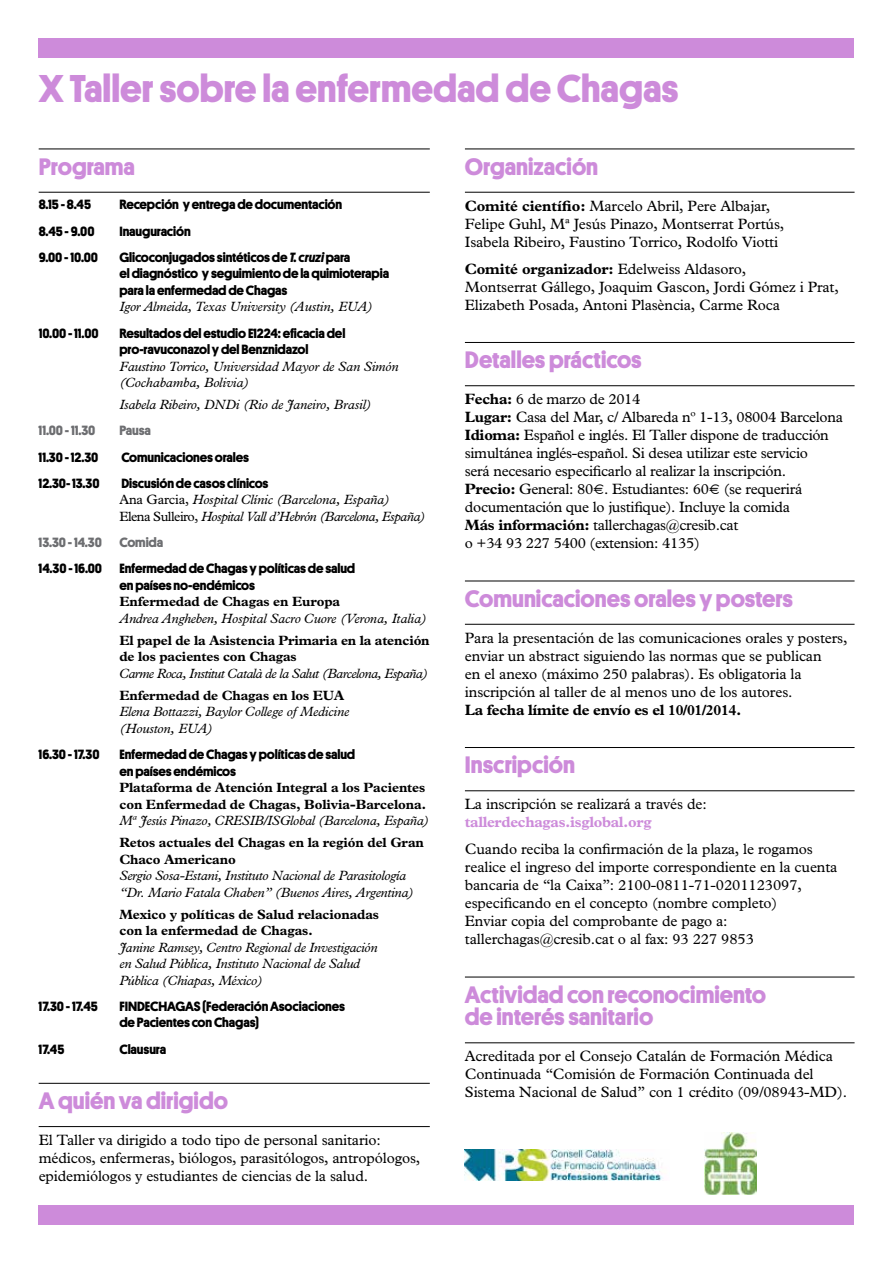
<style>
.page{position:relative;width:893px;height:1263px;background:#fff}
.page>*{position:absolute;margin:0;border:0;box-sizing:border-box;transform-origin:0 0}
.t1{font:700 39px "Platform";color:#cd8bda}
.t2{font:700 24px/22.5px "Platform";color:#cd8bda}
.t3{font:15px/18px "M Plantin";letter-spacing:-.01em;color:#000}
.t4{font:700 15px "M Plantin";letter-spacing:-.02em;color:#000}
.t5{font:700 15px "M Plantin";letter-spacing:-.02em;color:#cd8bda}
.t6{font:700 13.5px/16.5px "Platform";letter-spacing:-.01em;color:#000}
.t7{font:italic 13.5px/16.5px "M Plantin";letter-spacing:-.02em;color:#000}
.t8{font:700 13.5px/16.5px "M Plantin";letter-spacing:-.01em;color:#000}
.t9{font:italic 13.5px/16.5px "M Plantin";letter-spacing:-.04em;color:#000}
.t10{font:700 13.5px "Platform";letter-spacing:-.01em;color:#6d6e71}
.s1{font-style:italic}
.s2{font-style:normal}
.s3{font-weight:700}
.s4{font-family:"Times"}
</style>
<div class="page">
<div style="left:39px;top:38px;width:815px;height:20px;background:#cd8bda"></div>
<div style="left:38px;top:1205px;width:816px;height:20px;background:#cd8bda"></div>
<hr style="left:39px;top:149px;width:391px;height:1px;background:#000">
<hr style="left:39px;top:192px;width:391px;height:1px;background:#000">
<hr style="left:39px;top:1083px;width:391px;height:1px;background:#000">
<hr style="left:39px;top:1126px;width:391px;height:1px;background:#000">
<hr style="left:465px;top:149px;width:390px;height:1px;background:#000">
<hr style="left:465px;top:192px;width:390px;height:1px;background:#000">
<hr style="left:465px;top:342px;width:390px;height:1px;background:#000">
<hr style="left:465px;top:385px;width:390px;height:1px;background:#000">
<hr style="left:465px;top:581px;width:390px;height:1px;background:#000">
<hr style="left:465px;top:624px;width:390px;height:1px;background:#000">
<hr style="left:465px;top:747px;width:390px;height:1px;background:#000">
<hr style="left:465px;top:790px;width:390px;height:1px;background:#000">
<hr style="left:465px;top:977px;width:390px;height:1px;background:#000">
<hr style="left:465px;top:1042px;width:390px;height:1px;background:#000">
<img style="left:465px;top:1149px;width:198px;height:31px">
<img style="left:704px;top:1132px;width:52px;height:62px">
<h1 class="t1" style="left:39px;top:60px;width:641px">X Taller sobre la enfermedad de Chagas</h1>
<h2 class="t2" style="left:39px;top:154px;width:98px">Programa</h2>
<p class="t6" style="left:39px;top:196px;width:54px">8.15 - 8.45</p>
<p class="t6" style="left:119px;top:196px;width:224px">Recepción y entrega de documentación</p>
<p class="t6" style="left:39px;top:222px;width:57px">8.45 - 9.00</p>
<p class="t6" style="left:119px;top:222px;width:73px">Inauguración</p>
<p class="t6" style="left:39px;top:248px;width:61px">9.00 - 10.00</p>
<p class="t6" style="left:119px;top:248px;width:271px">Glicoconjugados sintéticos de <span class="s1">T. cruzi</span> para<br>el diagnóstico y seguimiento de la quimioterapia para la enfermedad de Chagas</p>
<p class="t7" style="left:119px;top:299px;width:255px">Igor Almeida, Texas University (Austin, EUA)</p>
<p class="t6" style="left:39px;top:324px;width:62px">10.00 - 11.00</p>
<p class="t6" style="left:119px;top:324px;width:227px">Resultados del estudio E1224: eficacia del pro-ravuconazol y del Benznidazol</p>
<p class="t7" style="left:119px;top:358px;width:281px">Faustino Torrico, Universidad Mayor de San Simón (Cochabamba, Bolivia)</p>
<p class="t7" style="left:119px;top:396px;width:254px">Isabela Ribeiro, DNDi (Rio de Janeiro, Brasil)</p>
<p class="t10" style="left:39px;top:421px;width:58px">11.00 - 11.30</p>
<p class="t10" style="left:119px;top:421px;width:33px">Pausa</p>
<p class="t6" style="left:39px;top:448px;width:61px">11.30 - 12.30</p>
<p class="t6" style="left:121px;top:448px;width:129px">Comunicaciones orales</p>
<p class="t6" style="left:39px;top:474px;width:62px">12.30- 13.30</p>
<p class="t6" style="left:121px;top:474px;width:149px">Discusión de casos clínicos</p>
<p class="t9" style="left:119px;top:492px;width:308px"><span class="s2">Ana Garcia,</span> Hospital Clínic (Barcelona, España)<br><span class="s2">Elena Sulleiro,</span> Hospital Vall d’Hebrón (Barcelona, España)</p>
<p class="t10" style="left:39px;top:532px;width:65px">13.30 - 14.30</p>
<p class="t10" style="left:119px;top:532px;width:45px">Comida</p>
<p class="t6" style="left:39px;top:559px;width:65px">14.30 - 16.00</p>
<p class="t6" style="left:119px;top:559px;width:237px">Enfermedad de Chagas y políticas de salud en países no-endémicos</p>
<p class="t8" style="left:119px;top:594px;width:222px">Enfermedad de Chagas en Europa</p>
<p class="t7" style="left:119px;top:610px;width:309px">Andrea Angheben, Hospital Sacro Cuore (Verona, Italia)</p>
<p class="t8" style="left:119px;top:632px;width:312px">El papel de la Asistencia Primaria en la atención de los pacientes con Chagas</p>
<p class="t9" style="left:119px;top:665px;width:310px">Carme Roca, Institut Català de la Salut (Barcelona, España)</p>
<p class="t8" style="left:119px;top:687px;width:227px">Enfermedad de Chagas en los EUA</p>
<p class="t7" style="left:119px;top:704px;width:231px">Elena Bottazzi, Baylor College of Medicine (Houston, EUA)</p>
<p class="t6" style="left:39px;top:745px;width:62px">16.30 - 17.30</p>
<p class="t6" style="left:119px;top:745px;width:237px">Enfermedad de Chagas y políticas de salud en países endémicos</p>
<p class="t8" style="left:119px;top:779px;width:308px">Plataforma de Atención Integral a los Pacientes con Enfermedad de Chagas, Bolivia-Barcelona.</p>
<p class="t7" style="left:119px;top:812px;width:312px">Mª Jesús Pinazo, CRESIB/ISGlobal (Barcelona, España)</p>
<p class="t8" style="left:119px;top:834px;width:306px">Retos actuales del Chagas en la región del Gran<br>Chaco Americano</p>
<p class="t7" style="left:119px;top:867px;width:296px">Sergio Sosa-Estani, Instituto Nacional de Parasitología “Dr. Mario Fatala Chaben” (Buenos Aires, Argentina)</p>
<p class="t8" style="left:119px;top:906px;width:261px">Mexico y políticas de Salud relacionadas con la enfermedad de Chagas.</p>
<p class="t7" style="left:119px;top:939px;width:260px">Janine Ramsey, Centro Regional de Investigación en Salud Pública, Instituto Nacional de Salud<br>Pública (Chiapas, México)</p>
<p class="t6" style="left:39px;top:997px;width:61px">17.30 - 17.45</p>
<p class="t6" style="left:119px;top:997px;width:227px">FINDECHAGAS (Federación Asociaciones de Pacientes con Chagas)</p>
<p class="t6" style="left:39px;top:1040px;width:27px">17.45</p>
<p class="t6" style="left:119px;top:1040px;width:48px">Clausura</p>
<h2 class="t2" style="left:39px;top:1088px;width:191px">A quién va dirigido</h2>
<p class="t3" style="left:39px;top:1131px;width:383px">El Taller va dirigido a todo tipo de personal sanitario: médicos, enfermeras, biólogos, parasitólogos, antropólogos, epidemiólogos y estudiantes de ciencias de la salud.</p>
<h2 class="t2" style="left:465px;top:154px;width:135px">Organización</h2>
<p class="t3" style="left:465px;top:197px;width:321px"><span class="s3">Comité científio:</span> Marcelo Abril, Pere Albajar,<br>Felipe Guhl, Mª Jesús Pinazo, Montserrat Portús,<br>Isabela Ribeiro, Faustino Torrico, Rodolfo Viotti</p>
<p class="t3" style="left:465px;top:260px;width:375px"><span class="s3">Comité organizador:</span> Edelweiss Aldasoro,<br>Montserrat Gállego, Joaquim Gascon, Jordi Gómez i Prat,<br>Elizabeth Posada, Antoni Plasència, Carme Roca</p>
<h2 class="t2" style="left:465px;top:347px;width:178px">Detalles prácticos</h2>
<p class="t3" style="left:465px;top:391px;width:379px"><span class="s3">Fecha:</span> 6 de marzo de 2014<br><span class="s3">Lugar:</span> Casa del Mar, c/ Albareda nº 1-13, 08004 Barcelona <span class="s3">Idioma:</span> Español e inglés. El Taller dispone de traducción simultánea inglés-español. Si desea utilizar este servicio<br>será necesario especificarlo al realizar la inscripción.<br><span class="s3">Precio:</span> General: 80<span class="s4">€</span>. Estudiantes: 60<span class="s4">€</span> (se requerirá documentación que lo justifique). Incluye la comida<br><span class="s3">Más información:</span> tallerchagas@cresib.cat<br>o +34 93 227 5400 (extension: 4135)</p>
<h2 class="t2" style="left:465px;top:586px;width:330px">Comunicaciones orales y posters</h2>
<p class="t3" style="left:465px;top:629px;width:384px">Para la presentación de las comunicaciones orales y posters, enviar un abstract siguiendo las normas que se publican<br>en el anexo (máximo 250 palabras). Es obligatoria la inscripción al taller de al menos uno de los autores.</p>
<p class="t4" style="left:465px;top:701px;width:278px">La fecha límite de envío es el 10/01/2014.</p>
<h2 class="t2" style="left:465px;top:752px;width:112px">Inscripción</h2>
<p class="t3" style="left:465px;top:796px;width:243px">La inscripción se realizará a través de:</p>
<p class="t5" style="left:465px;top:813px;width:188px">tallerdechagas.isglobal.org</p>
<p class="t3" style="left:465px;top:841px;width:374px">Cuando reciba la confirmación de la plaza, le rogamos realice el ingreso del importe correspondiente en la cuenta bancaria de “la Caixa”: 2100-0811-71-0201123097, especificando en el concepto (nombre completo)<br>Enviar copia del comprobante de pago a: tallerchagas@cresib.cat o al fax: 93 227 9853</p>
<h2 class="t2" style="left:465px;top:982px;width:303px">Actividad con reconocimiento de interés sanitario</h2>
<p class="t3" style="left:465px;top:1048px;width:384px">Acreditada por el Consejo Catalán de Formación Médica<br>Continuada “Comisión de Formación Continuada del<br>Sistema Nacional de Salud” con 1 crédito (09/08943-MD).</p>
</div>
